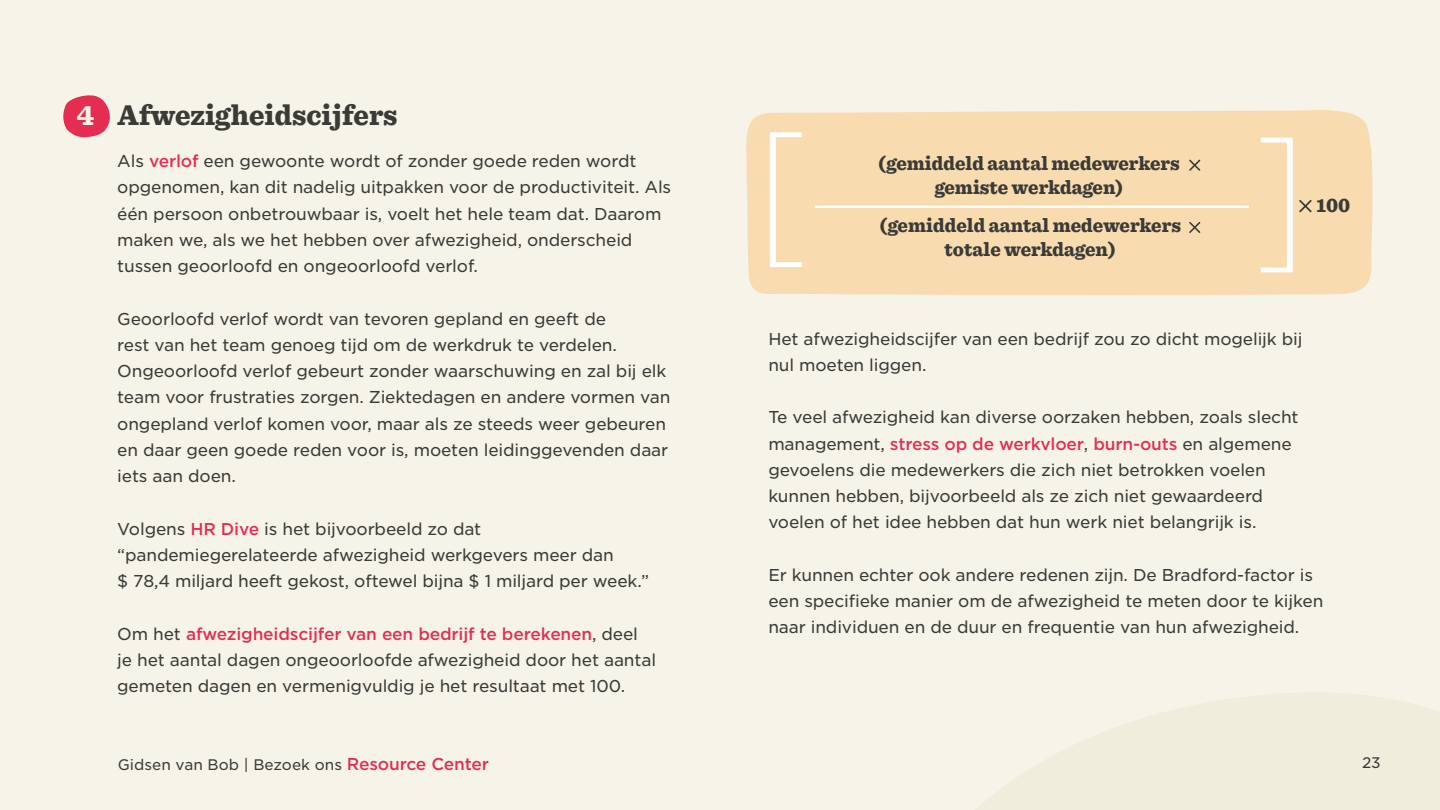
<style>
.page{position:relative;width:1440px;height:810px;background:#f6f3e8}
.page>*{position:absolute;margin:0;border:0;box-sizing:border-box;transform-origin:0 0}
.t1{font:900 30px "Sentinel";color:#3a3a37;scale:.95 1}
.t2{font:900 30px "Sentinel";color:#f6f3e8;scale:.95 1}
.t3{font:900 20.4px "Sentinel";color:#3a3a37;scale:.95 1}
.t4{font:900 20.25px/24.3px "Sentinel";color:#3a3a37;text-align:center;scale:.95 1}
.t5{font:16.5px/26.2px "Gotham S Sm";letter-spacing:-.01em;color:#3a3a37}
.t6{font:500 16.5px "Gotham S Sm";letter-spacing:-.01em;color:#e52c51}
.t7{font:14.7px "Gotham S Sm";color:#3a3a37}
.s1{font-weight:500;color:#e52c51}
</style>
<div class="page">
<svg style="left:976px;top:693px;width:464px;height:117px;fill:#f1eddd"></svg>
<svg style="left:63px;top:95px;width:47px;height:42px"></svg>
<div style="left:746px;top:110px;width:627px;height:185px;background:#f8dbaf"></div>
<hr style="left:816px;top:206px;width:432px;height:2px;background:#fff">
<svg style="left:770px;top:132px;width:32px;height:135px;background:#f9e3c2"></svg>
<svg style="left:1261px;top:138px;width:52px;height:134px;background:#f7dfba"></svg>
<svg style="left:1188px;top:158px;width:14px;height:14px"></svg>
<svg style="left:1188px;top:220px;width:14px;height:15px"></svg>
<h1 class="t2" style="left:77px;top:97px;width:20px">4</h1>
<h1 class="t1" style="left:117px;top:96px;width:296px">Afwezigheidscijfers</h1>
<p class="t5" style="left:117px;top:147px;width:556px">Als <span class="s1">verlof</span> een gewoonte wordt of zonder goede reden wordt opgenomen, kan dit nadelig uitpakken voor de productiviteit. Als één persoon onbetrouwbaar is, voelt het hele team dat. Daarom maken we, als we het hebben over afwezigheid, onderscheid tussen geoorloofd en ongeoorloofd verlof.</p>
<p class="t5" style="left:117px;top:305px;width:555px">Geoorloofd verlof wordt van tevoren gepland en geeft de<br>rest van het team genoeg tijd om de werkdruk te verdelen.<br>Ongeoorloofd verlof gebeurt zonder waarschuwing en zal bij elk team voor frustraties zorgen. Ziektedagen en andere vormen van ongepland verlof komen voor, maar als ze steeds weer gebeuren en daar geen goede reden voor is, moeten leidinggevenden daar iets aan doen.</p>
<p class="t5" style="left:117px;top:515px;width:533px">Volgens <span class="s1">HR Dive</span> is het bijvoorbeeld zo dat “pandemiegerelateerde afwezigheid werkgevers meer dan<br>$ 78,4 miljard heeft gekost, oftewel bijna $ 1 miljard per week “.</p>
<p class="t5" style="left:117px;top:620px;width:540px">Om het <span class="s1">afwezigheidscijfer van een bedrijf te berekenen</span>, deel je het aantal dagen ongeoorloofde afwezigheid door het aantal gemeten dagen en vermenigvuldig je het resultaat met 100.</p>
<p class="t6" style="left:347px;top:752px;width:144px">Resource Center</p>
<p class="t7" style="left:118px;top:754px;width:226px">Gidsen van Bob | Bezoek ons</p>
<p class="t4" style="left:878px;top:151px;width:319px">(gemiddeld aantal medewerkers gemiste werkdagen(</p>
<p class="t4" style="left:879px;top:213px;width:319px">(gemiddeld aantal medewerkers totale werkdagen(</p>
<p class="t3" style="left:1317px;top:193px;width:37px">100</p>
<p class="t5" style="left:768px;top:325px;width:536px">Het afwezigheidscijfer van een bedrijf zou zo dicht mogelijk bij nul moeten liggen.</p>
<p class="t5" style="left:768px;top:404px;width:532px">Te veel afwezigheid kan diverse oorzaken hebben, zoals slecht management, <span class="s1">stress op de werkvloer</span>, <span class="s1">burn-outs</span> en algemene gevoelens die medewerkers die zich niet betrokken voelen kunnen hebben, bijvoorbeeld als ze zich niet gewaardeerd voelen of het idee hebben dat hun werk niet belangrijk is.</p>
<p class="t5" style="left:768px;top:561px;width:557px">Er kunnen echter ook andere redenen zijn. De Bradford-factor is een specifieke manier om de afwezigheid te meten door te kijken naar individuen en de duur en frequentie van hun afwezigheid.</p>
<p class="t7" style="left:1362px;top:753px;width:20px">23</p>
</div>
